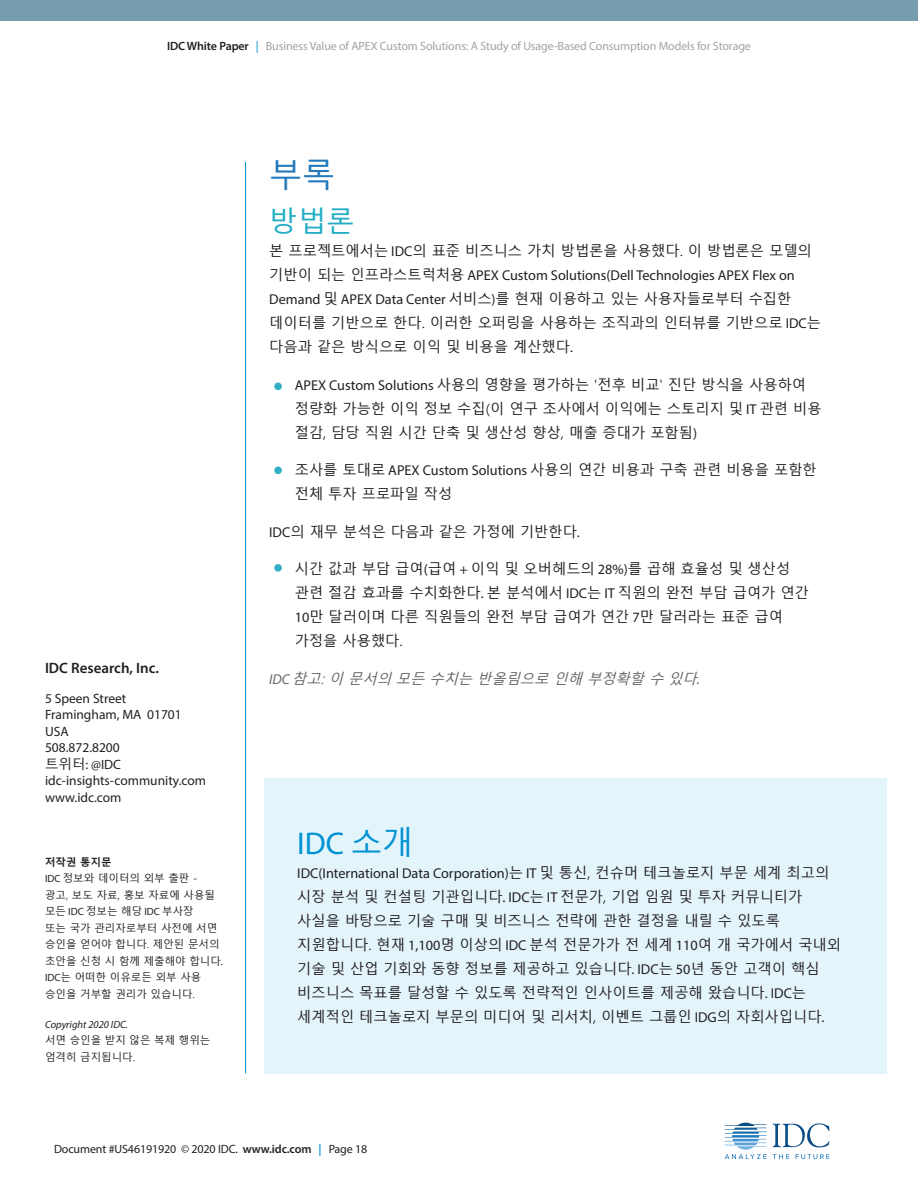
<style>
.page{position:relative;width:918px;height:1188px;background:#fff}
.page>*{position:absolute;margin:0;border:0;box-sizing:border-box;transform-origin:0 0}
.t1{font:33px "Malgun Gothic";color:#257abb}
.t2{font:31.5px "Myriad Pro";color:#0092d3}
.t3{font:28.5px "Malgun Gothic";color:#21adc5}
.t4{font:600 15px "Myriad Pro";color:#231f20}
.t5{font:14.25px/24px "Malgun Gothic";color:#231f20}
.t6{font:italic 14.25px "Malgun Gothic";color:#636366}
.t7{font:13.5px/16.5px "Myriad Pro";color:#231f20}
.t8{font:12px "Myriad Pro";letter-spacing:-.01em;color:#a1a3a6}
.t9{font:12px "Myriad Pro";letter-spacing:-.01em;color:#231f20}
.t10{font:10.5px/16.5px "Malgun Gothic";color:#231f20}
.s1{font-weight:600;color:#231f20}
.s2{color:#0092d3}
.s3{font-family:"Malgun Gothic"}
.s4{font-weight:700}
.s5{font-family:"Myriad Pro"}
.s6{font-family:"Myriad Pro";font-style:italic}
.s7{font-weight:600}
.s8{font-weight:600;color:#0092d3}
</style>
<div class="page">
<hr style="left:245px;top:162px;width:1px;height:911px;background:#0092d3">
<div style="left:0;top:0;width:918px;height:21px;background:#769eae"></div>
<svg style="left:773px;top:1123px;width:57px;height:24px"></svg>
<svg style="left:773px;top:1154px;width:16px;height:5px"></svg>
<svg style="left:796px;top:1154px;width:33px;height:5px"></svg>
<svg style="left:725px;top:1123px;width:42px;height:36px"></svg>
<div style="left:264px;top:778px;width:622px;height:296px;background:#e3f4fb"></div>
<div style="left:274px;top:383px;width:8px;height:7px;background:#34aec6;border-radius:50%"></div>
<div style="left:274px;top:467px;width:8px;height:7px;background:#34aec6;border-radius:50%"></div>
<div style="left:274px;top:564px;width:8px;height:8px;background:#34aec6;border-radius:50%"></div>
<p class="t8" style="left:167px;top:39px;width:585px"><span class="s1">IDC White Paper</span> <span class="s2">|</span> Business Value of APEX Custom Solutions: A Study of Usage-Based Consumption Models for Storage</p>
<p class="t4" style="left:45px;top:658px;width:116px">IDC Research, Inc.</p>
<p class="t7" style="left:45px;top:690px;width:163px">5 Speen Street<br>Framingham, MA 01701<br>USA<br>508.872.8200<br><span class="s3">트위터</span>: @IDC idc-insights-community.com www.idc.com</p>
<p class="t10" style="left:45px;top:854px;width:180px"><span class="s4">저작권 통지문<br></span><span class="s5">IDC</span> 정보와 데이터의 외부 출판 - 광고, 보도 자료, 홍보 자료에 사용될 모든 <span class="s5">IDC</span> 정보는 해당 <span class="s5">IDC</span> 부사장<br>또는 국가 관리자로부터 사전에 서면 승인을 얻어야 합니다. 제안된 문서의 초안을 신청 시 함께 제출해야 합니다<span class="s5">.<br>IDC</span>는 어떠한 이유로든 외부 사용 승인을 거부할 권리가 있습니다.</p>
<p class="t10" style="left:45px;top:1016px;width:167px"><span class="s6">Copyright 2020 IDC.<br></span>서면 승인을 받지 않은 복제 행위는 엄격히 금지됩니다.</p>
<p class="t1" style="left:269px;top:156px;width:67px">부록</p>
<p class="t3" style="left:269px;top:206px;width:87px">방법론</p>
<p class="t5" style="left:269px;top:239px;width:553px">본 프로젝트에서는 <span class="s5">IDC</span>의 표준 비즈니스 가치 방법론을 사용했다. 이 방법론은 모델의 기반이 되는 인프라스트럭처용 <span class="s5">APEX Custom Solutions(Dell Technologies APEX Flex on Demand</span> 및 <span class="s5">APEX Data Center</span> 서비스<span class="s5">)</span>를 현재 이용하고 있는 사용자들로부터 수집한 데이터를 기반으로 한다. 이러한 오퍼링을 사용하는 조직과의 인터뷰를 기반으로 <span class="s5">IDC</span>는 다음과 같은 방식으로 이익 및 비용을 계산했다<span class="s5">.</span></p>
<p class="t5" style="left:295px;top:373px;width:528px"><span class="s5">APEX Custom Solutions</span> 사용의 영향을 평가하는 '전후 비교' 진단 방식을 사용하여 정량화 가능한 이익 정보 수집(이 연구 조사에서 이익에는 스토리지 및 <span class="s5">IT</span> 관련 비용 절감, 담당 직원 시간 단축 및 생산성 향상, 매출 증대가 포함됨<span class="s5">)</span></p>
<p class="t5" style="left:295px;top:458px;width:524px">조사를 토대로 <span class="s5">APEX Custom Solutions</span> 사용의 연간 비용과 구축 관련 비용을 포함한 전체 투자 프로파일 작성</p>
<p class="t5" style="left:269px;top:520px;width:312px"><span class="s5">IDC</span>의 재무 분석은 다음과 같은 가정에 기반한다<span class="s5">.</span></p>
<p class="t5" style="left:295px;top:557px;width:516px">시간 값과 부담 급여<span class="s5">(</span>급여 <span class="s5">+</span> 이익 및 오버헤드의 <span class="s5">28%)</span>를 곱해 효율성 및 생산성 관련 절감 효과를 수치화한다<span class="s5">.</span> 본 분석에서 <span class="s5">IDC</span>는 <span class="s5">IT</span> 직원의 완전 부담 급여가 연간<br><span class="s5">10</span>만 달러이며 다른 직원들의 완전 부담 급여가 연간 <span class="s5">7</span>만 달러라는 표준 급여 가정을 사용했다.</p>
<p class="t6" style="left:269px;top:670px;width:434px"><span class="s5">I D C</span> 참고:이 문서의 모든 수치는 반올림으로 인해 부정확할 수 있다<span class="s5">.</span></p>
<p class="t2" style="left:297px;top:824px;width:118px">IDC <span class="s3">소개</span></p>
<p class="t5" style="left:297px;top:862px;width:545px"><span class="s5">IDC(International Data Corporation)</span>는 <span class="s5">IT</span> 및 통신, 컨슈머 테크놀로지 부문 세계 최고의 시장 분석 및 컨설팅 기관입니다<span class="s5">. IDC</span>는 <span class="s5">IT</span> 전문가, 기업 임원 및 투자 커뮤니티가 사실을 바탕으로 기술 구매 및 비즈니스 전략에 관한 결정을 내릴 수 있도록 지원합니다. 현재 <span class="s5">1,100</span>명 이상의 <span class="s5">IDC</span> 분석 전문가가 전 세계 <span class="s5">110</span>여 개 국가에서 국내외 기술 및 산업 기회와 동향 정보를 제공하고 있습니다<span class="s5">. IDC</span>는 <span class="s5">50</span>년 동안 고객이 핵심 비즈니스 목표를 달성할 수 있도록 전략적인 인사이트를 제공해 왔습니다<span class="s5">. IDC</span>는 세계적인 테크놀로지 부문의 미디어 및 리서치, 이벤트 그룹인 <span class="s5">IDG</span>의 자회사입니다<span class="s5">.</span></p>
<p class="t9" style="left:54px;top:1141px;width:315px">Document #US46191920 © 2020 IDC. <span class="s7">www.idc.com</span> <span class="s8">|</span> Page 18</p>
</div>
